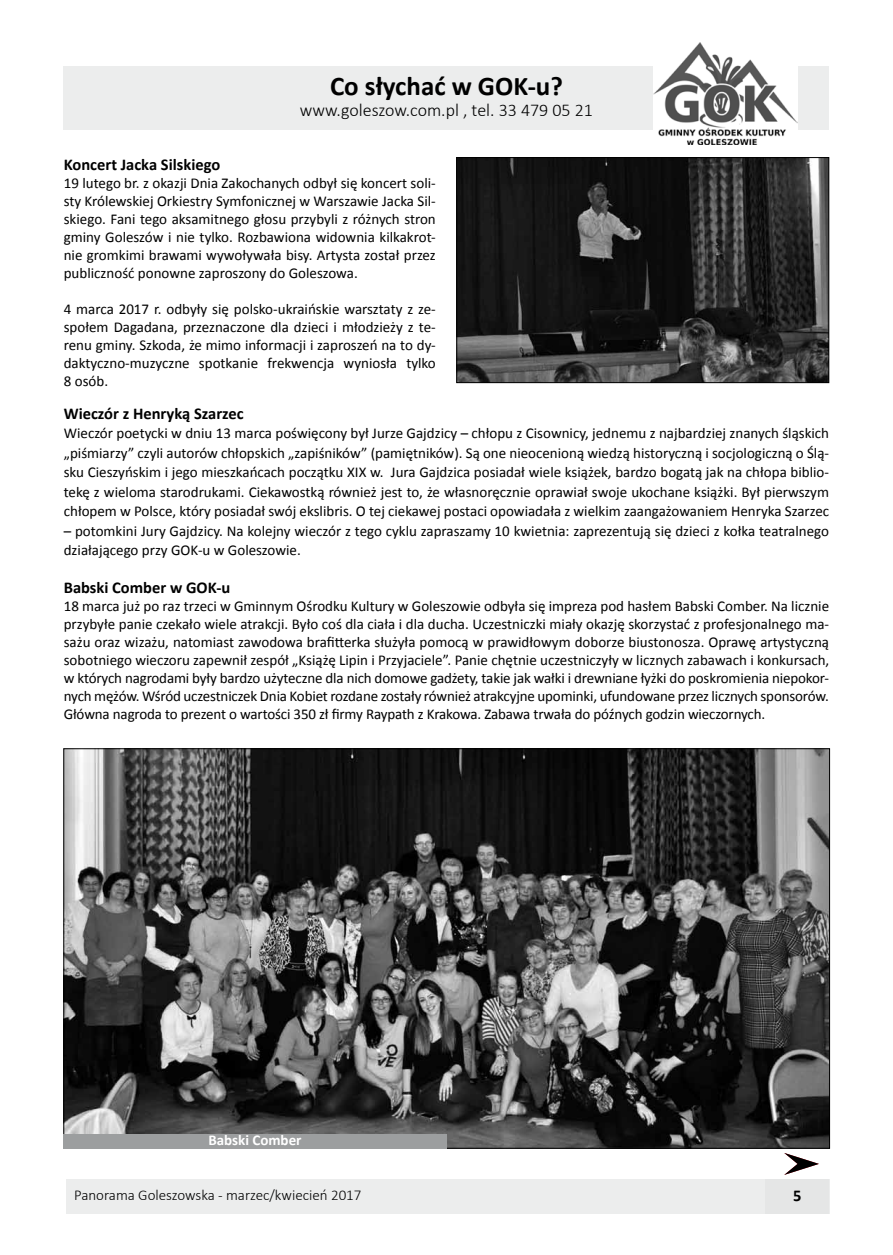
<style>
.page{position:relative;width:893px;height:1255px;background:#fff}
.page>*{position:absolute;margin:0;border:0;box-sizing:border-box;transform-origin:0 0}
.t1{font:700 27px "Calibri";color:#000}
.t2{font:300 18px "Calibri";color:#000}
.t3{font:700 16.5px "Calibri";color:#000}
.t4{font:15px/18px "Calibri";color:#000;text-align:justify}
.t5{font:300 15px "Calibri";color:#000}
.t6{font:700 15px "Calibri";color:#fff}
</style>
<div class="page">
<div style="left:66px;top:1179px;width:763px;height:34px;background:#eceded"></div>
<div style="left:765px;top:1179px;width:64px;height:34px;background:#e5e6e6"></div>
<div style="left:64px;top:66px;width:765px;height:64px;background:#eceded"></div>
<img style="left:654px;top:43px;width:143px;height:101px">
<img style="left:458px;top:159px;width:369px;height:222px">
<div style="left:456px;top:157px;width:373px;height:226px;border:1px solid #000"></div>
<img style="left:65px;top:750px;width:763px;height:396px">
<div style="left:63px;top:1133px;width:383px;height:15px;background:#9c9e9f"></div>
<svg style="left:784px;top:1153px;width:35px;height:21px"></svg>
<h1 class="t1" style="left:330px;top:68px;width:234px">Co słychać w GOK-u?</h1>
<p class="t2" style="left:300px;top:99px;width:295px">www.goleszow.com.pl , tel. 33 479 05 21</p>
<p class="t3" style="left:64px;top:153px;width:158px">Koncert Jacka Silskiego</p>
<p class="t4" style="left:64px;top:174px;width:374px">19 lutego br. z okazji Dnia Zakochanych odbył się koncert soli&shy;sty Królewskiej Orkiestry Symfonicznej w Warszawie Jacka Sil&shy;skiego. Fani tego aksamitnego głosu przybyli z różnych stron gminy Goleszów i nie tylko. Rozbawiona widownia kilkakrot&shy;nie gromkimi brawami wywoływała bisy. Artysta został przez publiczność ponowne zaproszony do Goleszowa.</p>
<p class="t4" style="left:64px;top:300px;width:374px">4 marca 2017 r. odbyły się polsko-ukraińskie warsztaty z ze&shy;społem Dagadana, przeznaczone dla dzieci i młodzieży z te&shy;renu gminy. Szkoda, że mimo informacji i zaproszeń na to dy&shy;daktyczno-muzyczne spotkanie frekwencja wyniosła tylko 8 osób.</p>
<p class="t3" style="left:64px;top:402px;width:181px">Wieczór z Henryką Szarzec</p>
<p class="t4" style="left:64px;top:423px;width:767px;line-height:19.5px">Wieczór poetycki w dniu 13 marca poświęcony był Jurze Gajdzicy – chłopu z Cisownicy, jednemu z najbardziej znanych śląskich „piśmiarzy” czyli autorów chłopskich „zapiśników” (pamiętników). Są one nieocenioną wiedzą historyczną i socjologiczną o Ślą&shy;sku Cieszyńskim i jego mieszkańcach początku XIX w. Jura Gajdzica posiadał wiele książek, bardzo bogatą jak na chłopa biblio&shy;tekę z wieloma starodrukami. Ciekawostką również jest to, że własnoręcznie oprawiał swoje ukochane książki. Był pierwszym chłopem w Polsce, który posiadał swój ekslibris. O tej ciekawej postaci opowiadała z wielkim zaangażowaniem Henryka Szarzec</p>
<p class="t4" style="left:64px;top:521px;width:767px;line-height:19.5px">– potomkini Jury Gajdzicy. Na kolejny wieczór z tego cyklu zapraszamy 10 kwietnia: zaprezentują się dzieci z kołka teatralnego działającego przy GOK-u w Goleszowie.</p>
<p class="t3" style="left:64px;top:577px;width:168px">Babski Comber w GOK-u</p>
<p class="t4" style="left:64px;top:597px;width:767px">18 marca już po raz trzeci w Gminnym Ośrodku Kultury w Goleszowie odbyła się impreza pod hasłem Babski Comber. Na licznie przybyłe panie czekało wiele atrakcji. Było coś dla ciała i dla ducha. Uczestniczki miały okazję skorzystać z profesjonalnego ma&shy;sażu oraz wizażu, natomiast zawodowa brafitterka służyła pomocą w prawidłowym doborze biustonosza. Oprawę artystyczną sobotniego wieczoru zapewnił zespół „Książę Lipin i Przyjaciele”. Panie chętnie uczestniczyły w licznych zabawach i konkursach, w których nagrodami były bardzo użyteczne dla nich domowe gadżety, takie jak wałki i drewniane łyżki do poskromienia niepokor&shy;nych mężów. Wśród uczestniczek Dnia Kobiet rozdane zostały również atrakcyjne upominki, ufundowane przez licznych sponsorów.<br>Główna nagroda to prezent o wartości 350 zł firmy Raypath z Krakowa. Zabawa trwała do późnych godzin wieczornych.</p>
<p class="t6" style="left:208px;top:1130px;width:95px">Babski Comber</p>
<p class="t5" style="left:74px;top:1185px;width:289px">Panorama Goleszowska - marzec/kwiecień 2017</p>
<p class="t3" style="left:793px;top:1185px;width:10px">5</p>
</div>
